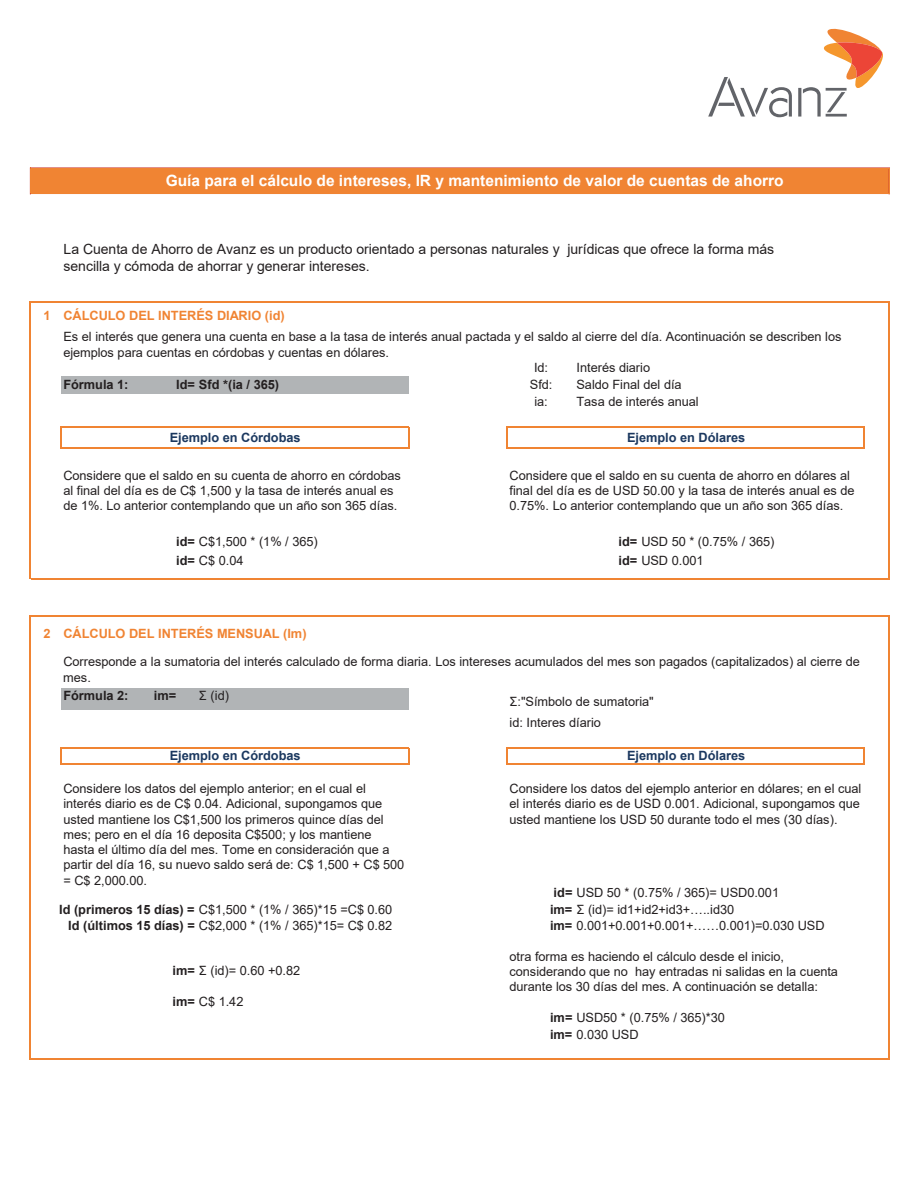
<style>
.page{position:relative;width:918px;height:1188px;background:#fff}
.page>*{position:absolute;margin:0;border:0;box-sizing:border-box;transform-origin:0 0}
.t1{font:700 15.45px "Arial";color:#fff}
.t2{font:14.1px/16.8px "Arial";letter-spacing:-.005em;color:#231f20}
.t3{font:12.75px/15.3px "Arial";letter-spacing:-.005em;color:#231f20}
.t4{font:700 12.75px "Arial";letter-spacing:-.005em;color:#1b385f}
.t5{font:700 12.75px "Arial";letter-spacing:-.005em;color:#f08433}
.t6{font:700 12.75px "Arial";color:#231f20}
.s1{font-weight:700}
</style>
<div class="page">
<div style="left:30px;top:168px;width:859px;height:26px;background:#f08433"></div>
<div style="left:61px;top:376px;width:348px;height:17px;background:#b1b4b6"></div>
<div style="left:61px;top:688px;width:348px;height:22px;background:#b1b4b6"></div>
<svg style="left:889px;top:169px;width:1px;height:24px"></svg>
<hr style="left:62px;top:426px;width:347px;height:1px;background:#f08433">
<hr style="left:62px;top:447px;width:347px;height:2px;background:#f08433">
<hr style="left:30px;top:301px;width:1px;height:278px;background:#f08433">
<hr style="left:889px;top:302px;width:1px;height:277px;background:#f08433">
<svg style="left:61px;top:426px;width:1px;height:23px"></svg>
<svg style="left:408px;top:427px;width:1px;height:20px"></svg>
<hr style="left:62px;top:747px;width:347px;height:1px;background:#f08433">
<svg style="left:507px;top:426px;width:1px;height:23px"></svg>
<svg style="left:864px;top:427px;width:1px;height:20px"></svg>
<hr style="left:62px;top:764px;width:347px;height:1px;background:#f08433">
<hr style="left:30px;top:615px;width:1px;height:445px;background:#f08433">
<hr style="left:889px;top:616px;width:1px;height:444px;background:#f08433">
<svg style="left:61px;top:747px;width:1px;height:18px"></svg>
<svg style="left:408px;top:748px;width:1px;height:16px"></svg>
<svg style="left:507px;top:747px;width:1px;height:18px"></svg>
<svg style="left:864px;top:748px;width:1px;height:16px"></svg>
<hr style="left:31px;top:168px;width:859px;height:1px;background:#f08433">
<hr style="left:31px;top:193px;width:859px;height:1px;background:#f08433">
<hr style="left:31px;top:301px;width:859px;height:1px;background:#f08433">
<hr style="left:508px;top:426px;width:357px;height:1px;background:#f08433">
<hr style="left:508px;top:447px;width:357px;height:2px;background:#f08433">
<hr style="left:31px;top:578px;width:859px;height:1px;background:#f08433">
<hr style="left:31px;top:615px;width:859px;height:1px;background:#f08433">
<hr style="left:508px;top:747px;width:357px;height:1px;background:#f08433">
<hr style="left:508px;top:764px;width:357px;height:1px;background:#f08433">
<hr style="left:31px;top:1058px;width:859px;height:2px;background:#f08433">
<svg style="left:708px;top:77px;width:84px;height:40px"></svg>
<svg style="left:798px;top:28px;width:85px;height:89px"></svg>
<p class="t1" style="left:166px;top:170px;width:620px">Guía para el cálculo de intereses, IR y mantenimiento de valor de cuentas de ahorro</p>
<p class="t2" style="left:64px;top:240px;width:712px">La Cuenta de Ahorro de Avanz es un producto orientado a personas naturales y jurídicas que ofrece la forma más sencilla y cómoda de ahorrar y generar intereses.</p>
<p class="t5" style="left:44px;top:307px;width:243px">1 CÁLCULO DEL INTERÉS DIARIO (id)</p>
<p class="t3" style="left:63px;top:329px;width:780px">Es el interés que genera una cuenta en base a la tasa de interés anual pactada y el saldo al cierre del día. Acontinuación se describen los ejemplos para cuentas en córdobas y cuentas en dólares.</p>
<p class="t3" style="left:534px;top:360px;width:16px">Id:</p>
<p class="t3" style="left:577px;top:360px;width:75px">Interés diario</p>
<p class="t6" style="left:63px;top:376px;width:67px">Fórmula 1:</p>
<p class="t6" style="left:176px;top:376px;width:104px">Id= Sfd *(ia / 365)</p>
<p class="t3" style="left:530px;top:377px;width:24px">Sfd:</p>
<p class="t3" style="left:577px;top:377px;width:107px">Saldo Final del día</p>
<p class="t3" style="left:534px;top:394px;width:15px">ia:</p>
<p class="t3" style="left:577px;top:394px;width:124px">Tasa de interés anual</p>
<p class="t4" style="left:170px;top:428px;width:132px">Ejemplo en Córdobas</p>
<p class="t4" style="left:627px;top:428px;width:120px">Ejemplo en Dólares</p>
<p class="t3" style="left:510px;top:468px;width:347px">Considere que el saldo en su cuenta de ahorro en dólares al final del día es de USD 50.00 y la tasa de interés anual es de<br>0.75%. Lo anterior contemplando que un año son 365 días.</p>
<p class="t3" style="left:63px;top:468px;width:339px">Considere que el saldo en su cuenta de ahorro en córdobas al final del día es de C$ 1,500 y la tasa de interés anual es de 1%. Lo anterior contemplando que un año son 365 días.</p>
<p class="t3" style="left:176px;top:534px;width:143px"><span class="s1">id=</span> C$1,500 * (1% / 365)</p>
<p class="t3" style="left:618px;top:534px;width:157px"><span class="s1">id=</span> USD 50 * (0.75% / 365)</p>
<p class="t3" style="left:176px;top:553px;width:69px"><span class="s1">id=</span> C$ 0.04</p>
<p class="t3" style="left:618px;top:553px;width:87px"><span class="s1">id=</span> USD 0.001</p>
<p class="t5" style="left:44px;top:625px;width:265px">2 CÁLCULO DEL INTERÉS MENSUAL (Im)</p>
<p class="t3" style="left:63px;top:654px;width:798px">Corresponde a la sumatoria del interés calculado de forma diaria. Los intereses acumulados del mes son pagados (capitalizados) al cierre de mes.</p>
<p class="t6" style="left:63px;top:687px;width:67px">Fórmula 2:</p>
<p class="t6" style="left:154px;top:687px;width:24px">im=</p>
<p class="t3" style="left:199px;top:688px;width:32px">Σ (id)</p>
<p class="t3" style="left:510px;top:690px;width:146px;line-height:21.6px">Σ:"Símbolo de sumatoria" id: Interes díario</p>
<p class="t4" style="left:170px;top:747px;width:132px">Ejemplo en Córdobas</p>
<p class="t4" style="left:627px;top:747px;width:120px">Ejemplo en Dólares</p>
<p class="t3" style="left:509px;top:781px;width:353px;text-align:justify">Considere los datos del ejemplo anterior en dólares; en el cual el interés diario es de USD 0.001. Adicional, supongamos que usted mantiene los USD 50 durante todo el mes (30 días).</p>
<p class="t3" style="left:63px;top:781px;width:343px">Considere los datos del ejemplo anterior; en el cual el interés diario es de C$ 0.04. Adicional, supongamos que usted mantiene los C$1,500 los primeros quince días del mes; pero en el día 16 deposita C$500; y los mantiene hasta el último día del mes. Tome en consideración que a partir del día 16, su nuevo saldo será de: C$ 1,500 + C$ 500 = C$ 2,000.00.</p>
<p class="t3" style="left:554px;top:885px;width:227px"><span class="s1">id=</span> USD 50 * (0.75% / 365)= USD0.001</p>
<p class="t3" style="left:59px;top:902px;width:335px"><span class="s1">Id (primeros 15 días) =</span> C$1,500 * (1% / 365)*15 =C$ 0.60</p>
<p class="t3" style="left:550px;top:902px;width:186px"><span class="s1">im=</span> Σ (id)= id1+id2+id3+…..id30</p>
<p class="t3" style="left:68px;top:918px;width:326px"><span class="s1">Id (últimos 15 días) =</span> C$2,000 * (1% / 365)*15= C$ 0.82</p>
<p class="t3" style="left:550px;top:918px;width:276px"><span class="s1">im=</span> 0.001+0.001+0.001+……0.001)=0.030 USD</p>
<p class="t3" style="left:173px;top:963px;width:129px"><span class="s1">im=</span> Σ (id)= 0.60 +0.82</p>
<p class="t3" style="left:172px;top:993px;width:72px"><span class="s1">im=</span> C$ 1.42</p>
<p class="t3" style="left:550px;top:1009px;width:177px;line-height:16.5px"><span class="s1">im=</span> USD50 * (0.75% / 365)*30 <span class="s1">im=</span> 0.030 USD</p>
<p class="t3" style="left:509px;top:949px;width:330px">otra forma es haciendo el cálculo desde el inicio, considerando que no hay entradas ni salidas en la cuenta durante los 30 días del mes. A continuación se detalla:</p>
</div>
